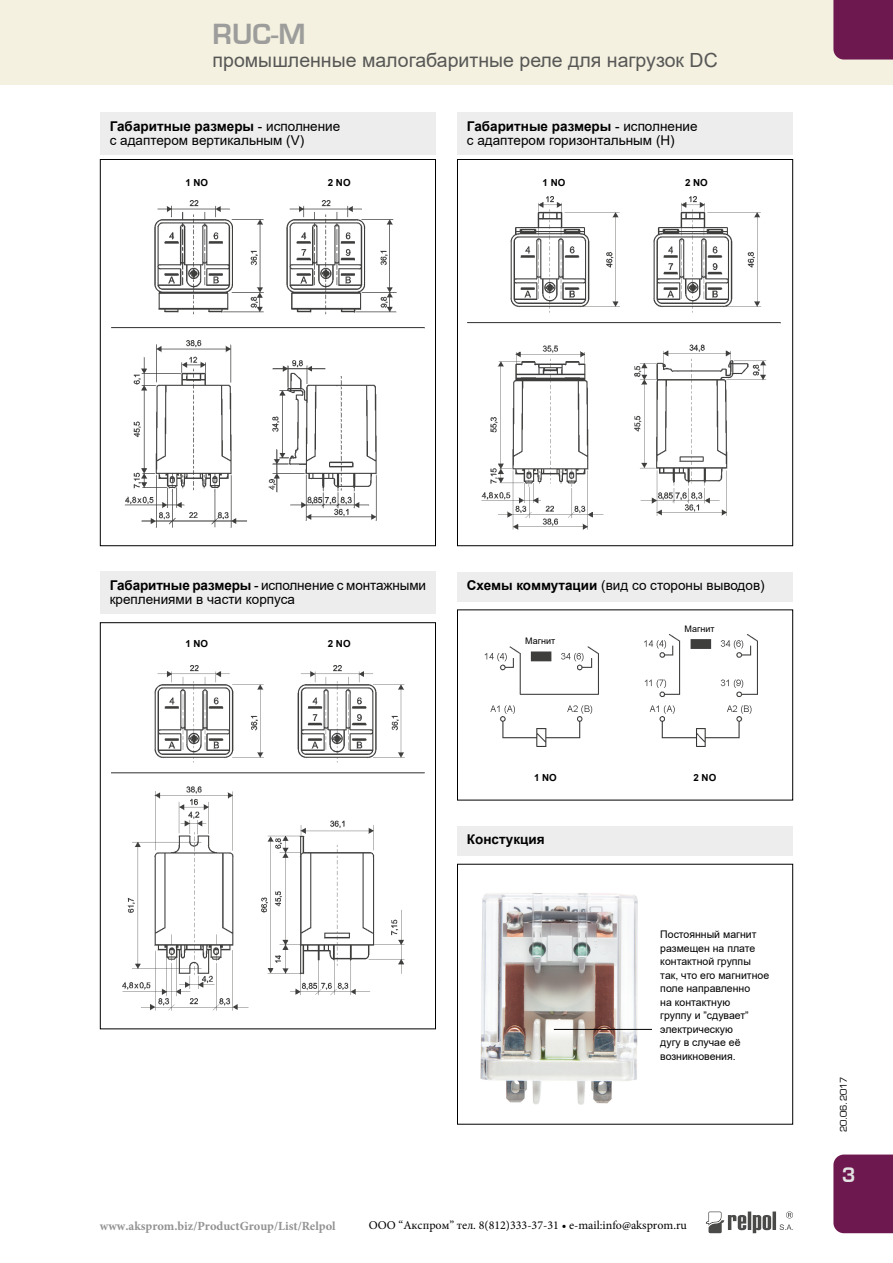
<style>
.page{position:relative;width:893px;height:1263px;background:#fff}
.page>*{position:absolute;margin:0;border:0;box-sizing:border-box;transform-origin:0 0}
.t1{font:700 27px "Euromode";color:#9d9d9c}
.t2{font:19.5px "Arial";color:#575756}
.t3{font:700 19.5px "Euromode";color:#e3e3e3}
.t4{font:13.5px/14.2px "Arial";color:#000}
.t5{font:700 13.5px "Arial";color:#000}
.t6{font:700 12.45px "Minion Pro";color:#929292}
.t7{font:12px "Minion Pro";color:#000}
.t8{font:10.5px/13.5px "Arial";color:#000}
.t9{font:700 9.75px "Arial";color:#000}
.t10{font:9px "Arial";color:#000}
.t11{font:9px "Euromode";color:#000}
.s1{font-weight:700}
</style>
<div class="page">
<svg style="left:706px;top:1211px;width:87px;height:22px"></svg>
<div style="left:0;top:0;width:893px;height:85px;background:#f4f1e0"></div>
<img style="left:480px;top:893px;width:157px;height:212px">
<img style="left:112px;top:665px;width:313px;height:345px">
<div style="left:457px;top:826px;width:336px;height:30px;background:#ededed"></div>
<div style="left:457px;top:572px;width:336px;height:29px;background:#ededed"></div>
<div style="left:457px;top:609px;width:336px;height:191px;border:1px solid #000"></div>
<div style="left:100px;top:572px;width:336px;height:42px;background:#ededed"></div>
<img style="left:484px;top:635px;width:274px;height:111px">
<div style="left:457px;top:864px;width:336px;height:260px;border:1px solid #000"></div>
<hr style="left:554px;top:1029px;width:98px;height:1px;background:#000">
<div style="left:100px;top:622px;width:336px;height:407px;border:1px solid #000"></div>
<div style="left:100px;top:113px;width:336px;height:42px;background:#ededed"></div>
<div style="left:457px;top:113px;width:336px;height:42px;background:#ededed"></div>
<div style="left:100px;top:159px;width:336px;height:387px;border:1px solid #000"></div>
<div style="left:457px;top:159px;width:336px;height:387px;border:1px solid #000"></div>
<img style="left:111px;top:201px;width:314px;height:327px">
<img style="left:467px;top:197px;width:314px;height:333px">
<div style="left:833px;top:1154px;width:60px;height:79px;background:#6e1850"></div>
<div style="left:833px;top:0;width:60px;height:60px;background:#6e1850"></div>
<h1 class="t1" style="left:213px;top:18px;width:95px">RUC-M</h1>
<h2 class="t2" style="left:213px;top:46px;width:507px">промышленные малогабаритные реле для нагрузок DC</h2>
<p class="t4" style="left:110px;top:119px;width:232px"><span class="s1">Габаритные размеры</span> - исполнение с адаптером вертикальным (V)</p>
<p class="t4" style="left:467px;top:119px;width:232px"><span class="s1">Габаритные размеры</span> - исполнение с адаптером горизонтальным (H)</p>
<p class="t9" style="left:185px;top:175px;width:24px">1 NO</p>
<p class="t9" style="left:328px;top:175px;width:24px">2 NO</p>
<p class="t9" style="left:543px;top:175px;width:24px">1 NO</p>
<p class="t9" style="left:685px;top:175px;width:24px">2 NO</p>
<p class="t4" style="left:110px;top:578px;width:318px"><span class="s1">Габаритные размеры</span> - исполнение с монтажными</p>
<p class="t4" style="left:467px;top:578px;width:299px"><span class="s1">Схемы коммутации</span> (вид со стороны выводов)</p>
<p class="t4" style="left:110px;top:592px;width:187px">креплениями в части корпуса</p>
<p class="t9" style="left:185px;top:636px;width:24px">1 NO</p>
<p class="t9" style="left:328px;top:636px;width:24px">2 NO</p>
<p class="t10" style="left:685px;top:623px;width:32px">Магнит</p>
<p class="t10" style="left:525px;top:634px;width:32px">Магнит</p>
<p class="t9" style="left:534px;top:771px;width:24px">1 NO</p>
<p class="t9" style="left:693px;top:771px;width:24px">2 NO</p>
<p class="t5" style="left:467px;top:830px;width:79px">Констукция</p>
<p class="t8" style="left:660px;top:927px;width:110px">Постоянный магнит размещен на плате контактной группы так, что его магнитное поле направленно<br>на контактную<br>группу и ”сдувает” электрическую<br>дугу в случае её возникновения.</p>
<p class="t6" style="left:100px;top:1217px;width:237px">www.aksprom.biz/ProductGroup/List/Relpol</p>
<p class="t7" style="left:369px;top:1217px;width:319px">ООО “Акспром” тел. 8(812)333-37-31 • e-mail:info@aksprom.ru</p>
<p class="t11" style="left:838px;top:1132px;width:57px;rotate:-90deg">20.06.2017</p>
<h2 class="t3" style="left:842px;top:1163px;width:15px">3</h2>
</div>
